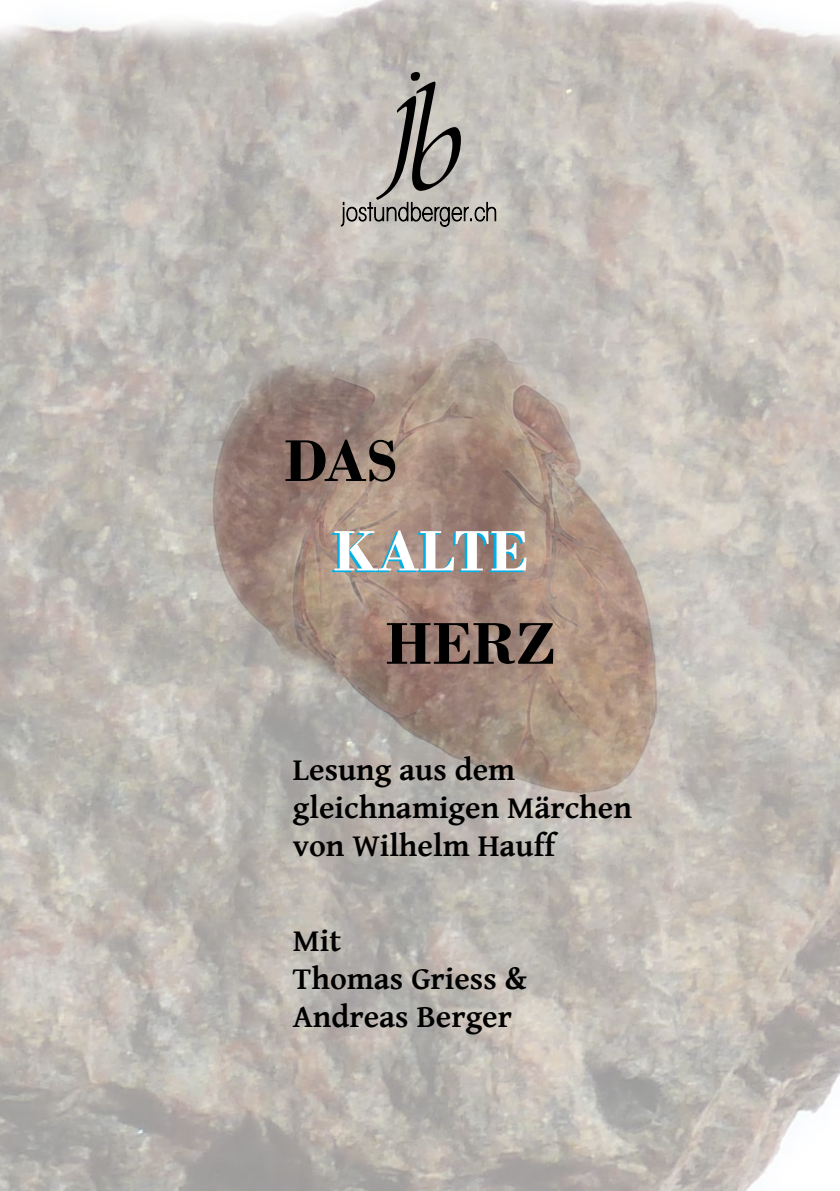
<style>
.page{position:relative;width:840px;height:1191px;background:#fff}
.page>*{position:absolute;margin:0;border:0;box-sizing:border-box;transform-origin:0 0}
.t1{font:700 62px "Bodoni";color:#000}
.t2{font:700 60px "Bodoni";color:#00b0e6}
.t3{font:700 32px/38px "Gentium Basic";color:#000}
</style>
<div class="page">
<img style="left:0;top:0;width:839px;height:1191px">
<svg style="left:340px;top:72px;width:156px;height:155px;background:#aaa6a1"></svg>
<h1 class="t1" style="left:284px;top:424px;width:114px">DAS</h1>
<h2 class="t2" style="left:330px;top:517px;width:197px">KALTE</h2>
<h1 class="t1" style="left:385px;top:607px;width:172px">HERZ</h1>
<p class="t3" style="left:293px;top:749px;width:340px">Lesung aus dem gleichnamigen Märchen von Wilhelm Hauff</p>
<p class="t3" style="left:293px;top:920px;width:235px">Mit<br>Thomas Griess &amp;<br>Andreas Berger</p>
</div>
